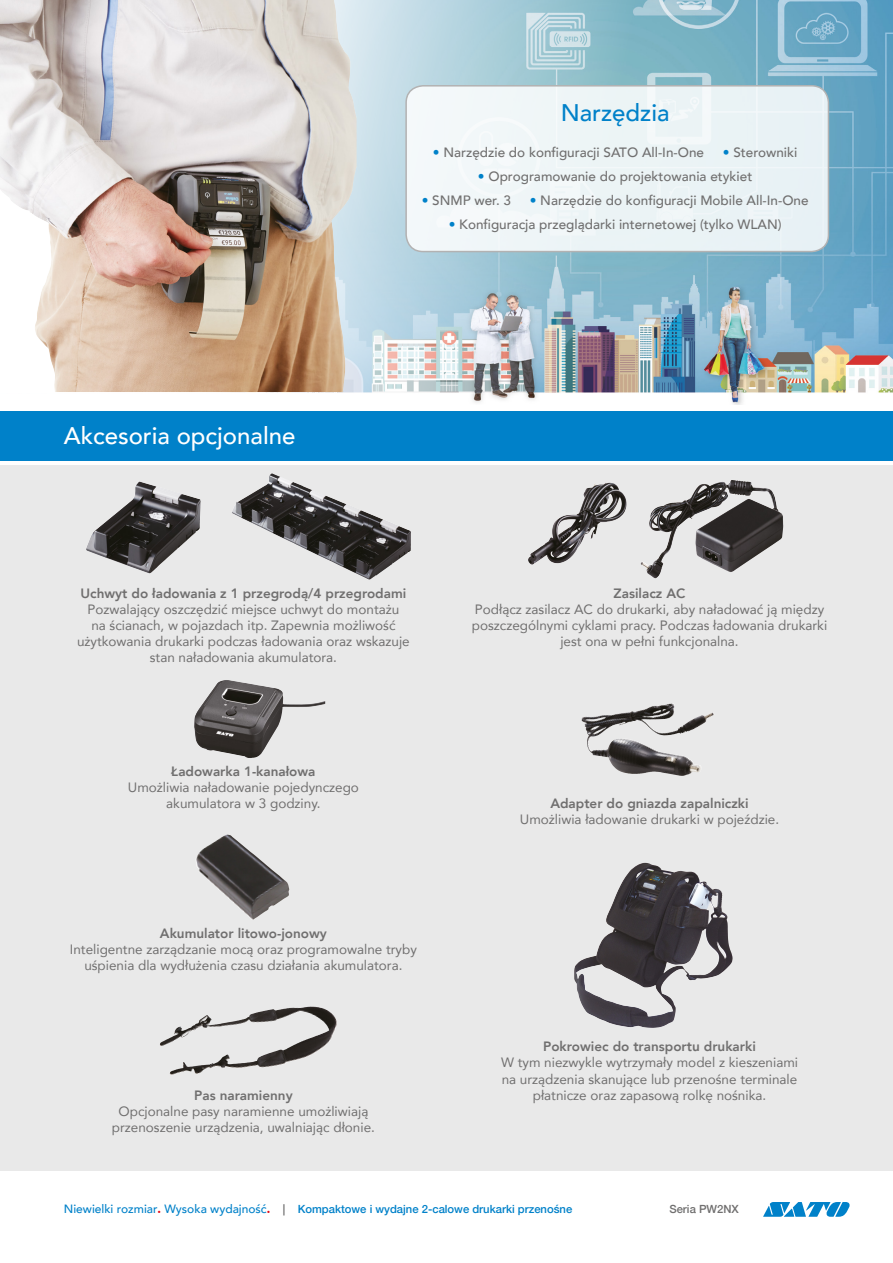
<style>
.page{position:relative;width:893px;height:1263px;background:#fff}
.page>*{position:absolute;margin:0;border:0;box-sizing:border-box;transform-origin:0 0}
.t1{font:500 24px "Avenir";color:#fff}
.t2{font:500 24px "Avenir";color:#0081c9}
.t3{font:13.5px/16.2px "Avenir";color:#706f6f;text-align:center}
.t4{font:500 13.5px "Avenir";color:#706f6f}
.t5{font:800 13.5px "Avenir";color:#706f6f}
.t6{font:500 11.25px "Helvetica Neue";color:#0081c9}
.t7{font:500 11.25px "Helvetica Neue";color:#706f6f}
.s1{color:#0081c9}
.s2{font-family:"Avenir";font-size:12px}
.s3{font-family:"Avenir";font-weight:900;font-size:12px;color:#e30613}
.s4{color:#706f6f}
</style>
<div class="page">
<div style="left:0;top:466px;width:893px;height:705px;background:#e9e9e9"></div>
<img style="left:472px;top:0;width:421px;height:405px">
<svg style="left:235px;top:0;width:484px;height:394px;background:#a7c4d0"></svg>
<div style="left:0;top:411px;width:893px;height:49px;background:#0081c9"></div>
<svg style="left:763px;top:1202px;width:87px;height:15px"></svg>
<div style="left:406px;top:86px;width:422px;height:166px;background:#edf4f6;border-radius:17px"></div>
<div style="left:405px;top:85px;width:424px;height:167px;border:2px solid #b3b2b2;border-radius:17px"></div>
<img style="left:0;top:0;width:357px;height:392px">
<img style="left:86px;top:481px;width:115px;height:93px">
<img style="left:641px;top:480px;width:91px;height:99px">
<img style="left:528px;top:483px;width:80px;height:82px">
<img style="left:194px;top:680px;width:131px;height:78px">
<img style="left:581px;top:703px;width:90px;height:71px">
<img style="left:574px;top:865px;width:159px;height:163px">
<img style="left:241px;top:1007px;width:68px;height:13px">
<img style="left:196px;top:834px;width:93px;height:86px">
<img style="left:232px;top:473px;width:179px;height:107px">
<h1 class="t2" style="left:561px;top:92px;width:110px">Narzędzia</h1>
<p class="t4" style="left:433px;top:141px;width:273px"><span class="s1">•</span> Narzędzie do konfiguracji SATO All-In-One</p>
<p class="t4" style="left:723px;top:141px;width:76px"><span class="s1">•</span> Sterowniki</p>
<p class="t4" style="left:478px;top:165px;width:276px"><span class="s1">•</span> Oprogramowanie do projektowania etykiet</p>
<p class="t4" style="left:422px;top:189px;width:91px"><span class="s1">•</span> SNMP wer. 3</p>
<p class="t4" style="left:530px;top:189px;width:280px"><span class="s1">•</span> Narzędzie do konfiguracji Mobile All-In-One</p>
<p class="t4" style="left:449px;top:213px;width:334px"><span class="s1">•</span> Konfiguracja przeglądarki internetowej (tylko WLAN)</p>
<h1 class="t1" style="left:64px;top:414px;width:233px">Akcesoria opcjonalne</h1>
<p class="t5" style="left:81px;top:582px;width:327px">Uchwyt do ładowania z 1 przegrodą/4 przegrodami</p>
<p class="t3" style="left:77px;top:600px;width:334px">Pozwalający oszczędzić miejsce uchwyt do montażu<br>na ścianach, w pojazdach itp. Zapewnia możliwość użytkowania drukarki podczas ładowania oraz wskazuje stan naładowania akumulatora.</p>
<p class="t5" style="left:171px;top:760px;width:146px">Ładowarka 1-kanałowa</p>
<p class="t3" style="left:128px;top:779px;width:233px">Umożliwia naładowanie pojedynczego akumulatora w 3 godziny.</p>
<p class="t5" style="left:614px;top:582px;width:73px">Zasilacz AC</p>
<p class="t3" style="left:472px;top:600px;width:357px">Podłącz zasilacz AC do drukarki, aby naładować ją między poszczególnymi cyklami pracy. Podczas ładowania drukarki jest ona w pełni funkcjonalna.</p>
<p class="t5" style="left:550px;top:793px;width:200px">Adapter do gniazda zapalniczki</p>
<p class="t3" style="left:520px;top:811px;width:261px">Umożliwia ładowanie drukarki w pojeździe.</p>
<p class="t5" style="left:160px;top:922px;width:168px">Akumulator litowo-jonowy</p>
<p class="t3" style="left:70px;top:941px;width:348px">Inteligentne zarządzanie mocą oraz programowalne tryby uśpienia dla wydłużenia czasu działania akumulatora.</p>
<p class="t5" style="left:194px;top:1084px;width:100px">Pas naramienny</p>
<p class="t3" style="left:112px;top:1103px;width:265px">Opcjonalne pasy naramienne umożliwiają przenoszenie urządzenia, uwalniając dłonie.</p>
<p class="t5" style="left:543px;top:1036px;width:214px">Pokrowiec do transportu drukarki</p>
<p class="t3" style="left:501px;top:1054px;width:299px">W tym niezwykle wytrzymały model z kieszeniami na urządzenia skanujące lub przenośne terminale płatnicze oraz zapasową rolkę nośnika.</p>
<p class="t6" style="left:64px;top:1200px;width:510px"><span class="s2">Niewielki rozmiar</span><span class="s3">.</span> <span class="s2">Wysoka wydajność</span><span class="s3">.</span> <span class="s4">|</span> Kompaktowe i wydajne 2-calowe drukarki przenośne</p>
<p class="t7" style="left:669px;top:1200px;width:71px">Seria PW2NX</p>
</div>
